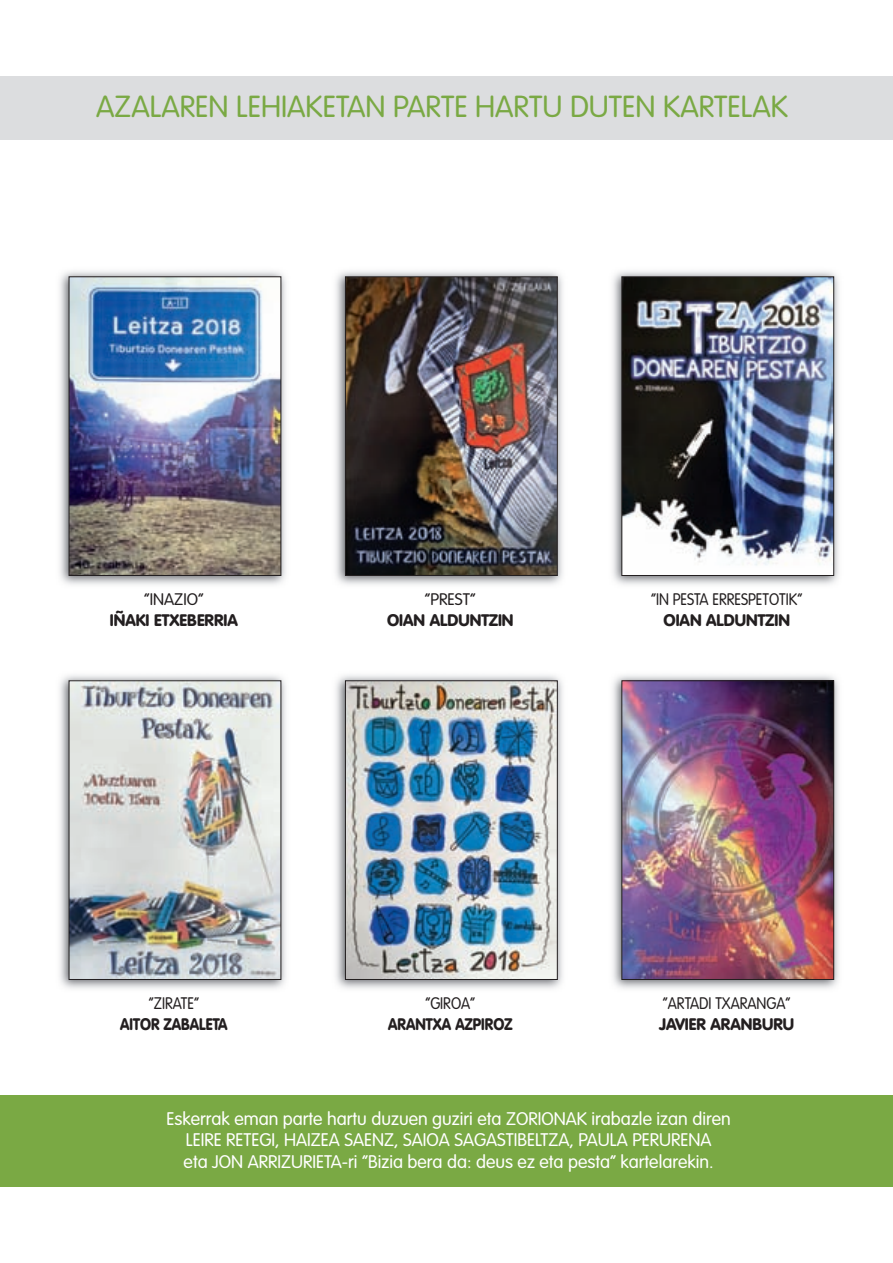
<style>
.page{position:relative;width:893px;height:1263px;background:#fff}
.page>*{position:absolute;margin:0;border:0;box-sizing:border-box;transform-origin:0 0}
.t1{font:300 30px "VAG Rounded Std";color:#7aa944}
.t2{font:300 18px/21.6px "VAG Rounded Std";color:#fff;text-align:center}
.t3{font:900 16.5px "VAG Rounded Std";color:#231f20}
.t4{font:300 16.5px "VAG Rounded Std";color:#231f20;scale:.9 1}
.t5{font:900 16.5px "VAG Rounded Std";color:#231f20;scale:.9 1}
.t6{font:300 16.5px "VAG Rounded Std";color:#231f20}
</style>
<div class="page">
<div style="left:0;top:77px;width:893px;height:63px;background:#dcdddf"></div>
<div style="left:0;top:1095px;width:893px;height:92px;background:#7aa944"></div>
<img style="left:59px;top:271px;width:227px;height:314px">
<img style="left:71px;top:278px;width:208px;height:296px">
<div style="left:69px;top:276px;width:212px;height:300px;border:1px solid #231f20"></div>
<img style="left:335px;top:271px;width:228px;height:314px">
<img style="left:347px;top:278px;width:209px;height:296px">
<div style="left:345px;top:276px;width:213px;height:300px;border:1px solid #231f20"></div>
<img style="left:612px;top:271px;width:227px;height:314px">
<img style="left:623px;top:278px;width:209px;height:296px">
<div style="left:621px;top:276px;width:213px;height:300px;border:1px solid #231f20"></div>
<img style="left:59px;top:675px;width:227px;height:314px">
<img style="left:71px;top:682px;width:208px;height:296px">
<div style="left:69px;top:680px;width:212px;height:300px;border:1px solid #231f20"></div>
<img style="left:335px;top:675px;width:228px;height:314px">
<img style="left:347px;top:682px;width:209px;height:296px">
<div style="left:345px;top:680px;width:213px;height:300px;border:1px solid #231f20"></div>
<img style="left:612px;top:675px;width:227px;height:314px">
<img style="left:623px;top:682px;width:209px;height:296px">
<div style="left:621px;top:680px;width:213px;height:300px;border:1px solid #231f20"></div>
<h1 class="t1" style="left:96px;top:93px;width:693px">AZALAREN LEHIAKETAN PARTE HARTU DUTEN KARTELAK</h1>
<p class="t6" style="left:144px;top:592px;width:61px">“INAZIO”</p>
<p class="t3" style="left:110px;top:613px;width:130px">IÑAKI ETXEBERRIA</p>
<p class="t4" style="left:149px;top:996px;width:57px">“ZIRATE”</p>
<p class="t5" style="left:120px;top:1017px;width:121px">AITOR ZABALETA</p>
<p class="t6" style="left:425px;top:592px;width:52px">“PREST”</p>
<p class="t3" style="left:387px;top:613px;width:128px">OIAN ALDUNTZIN</p>
<p class="t4" style="left:651px;top:592px;width:170px">“IN PESTA ERRESPETOTIK”</p>
<p class="t3" style="left:663px;top:613px;width:128px">OIAN ALDUNTZIN</p>
<p class="t4" style="left:425px;top:996px;width:57px">“GIROA”</p>
<p class="t5" style="left:388px;top:1017px;width:139px">ARANTXA AZPIROZ</p>
<p class="t4" style="left:663px;top:996px;width:143px">“ARTADI TXARANGA”</p>
<p class="t3" style="left:659px;top:1017px;width:137px">JAVIER ARANBURU</p>
<p class="t2" style="left:166px;top:1109px;width:566px">Eskerrak eman parte hartu duzuen guziri eta ZORIONAK irabazle izan diren<br>LEIRE RETEGI, HAIZEA SAENZ, SAIOA SAGASTIBELTZA, PAULA PERURENA<br>eta JON ARRIZURIETA-ri “Bizia bera da: deus ez eta pesta” kartelarekin.</p>
</div>
